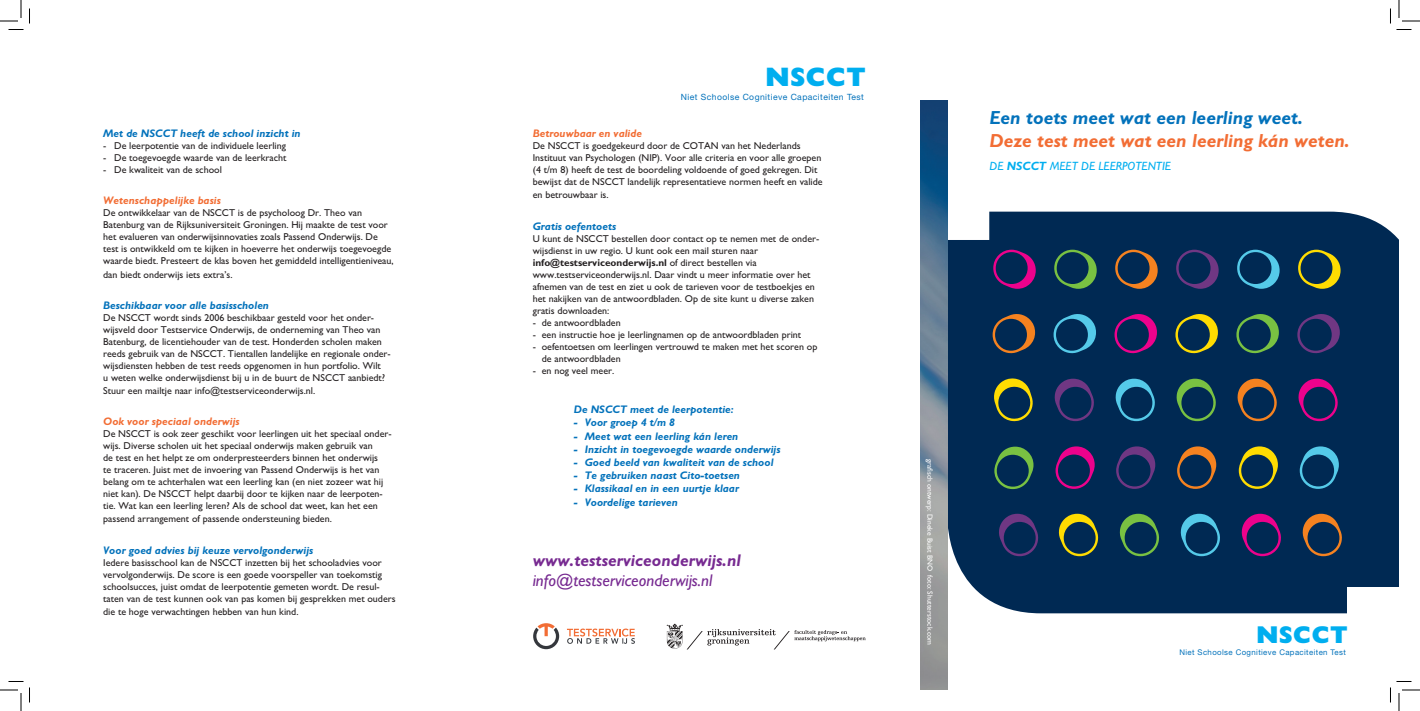
<style>
.page{position:relative;width:1420px;height:711px;background:#fff}
.page>*{position:absolute;margin:0;border:0;box-sizing:border-box;transform-origin:0 0}
.t1{font:800 26.8px "M Gill Sans";color:#00aeef}
.t2{font:800 24.4px "M Gill Sans";color:#00aeef}
.t3{font:italic 700 19px "M Gill Sans";color:#f26d34}
.t4{font:italic 700 19px "M Gill Sans";color:#0372bb}
.t5{font:italic 17px "M Gill Sans";color:#772a91}
.t6{font:italic 700 17px "M Gill Sans";color:#772a91}
.t7{font:italic 12px "M Gill Sans";color:#00aeef}
.t8{font:italic 700 11px "M Gill Sans";color:#0372bb}
.t9{font:italic 700 11px "M Gill Sans";color:#f26d34}
.t10{font:10px/12px "M Gill Sans";color:#231f20}
.t11{font:8.6px "Helvetica Neue LT Std";letter-spacing:.05em;color:#0372bb}
.t12{font:7.8px "Helvetica Neue LT Std";letter-spacing:.05em;color:#0372bb}
.t13{font:7.5px "M Gill Sans";color:#fff}
.s1{font-weight:700}
</style>
<div class="page">
<div style="left:989px;top:212px;width:410px;height:28px;background:#002953"></div>
<div style="left:947px;top:240px;width:452px;height:373px;background:#002953"></div>
<div style="left:1348px;top:587px;width:51px;height:27px;background:#fff"></div>
<svg style="left:567px;top:629px;width:68px;height:15px"></svg>
<svg style="left:533px;top:623px;width:26px;height:26px"></svg>
<svg style="left:667px;top:624px;width:199px;height:25px"></svg>
<img style="left:920px;top:100px;width:27px;height:590px">
<svg style="left:0;top:0;width:30px;height:30px"></svg>
<svg style="left:0;top:681px;width:30px;height:30px"></svg>
<svg style="left:1390px;top:0;width:30px;height:30px"></svg>
<svg style="left:1390px;top:681px;width:30px;height:30px"></svg>
<div style="left:989px;top:506px;width:362px;height:58px;background:#002953"></div>
<div style="left:994px;top:447px;width:39px;height:42px;background:#002953"></div>
<div style="left:1055px;top:446px;width:39px;height:43px;background:#002953"></div>
<div style="left:1115px;top:446px;width:40px;height:43px;background:#002953"></div>
<div style="left:1176px;top:446px;width:40px;height:43px;background:#002953"></div>
<div style="left:1238px;top:446px;width:40px;height:43px;background:#002953"></div>
<div style="left:1299px;top:446px;width:40px;height:43px;background:#002953"></div>
<div style="left:984px;top:371px;width:363px;height:58px;background:#002953"></div>
<div style="left:993px;top:249px;width:43px;height:40px;background:#002953"></div>
<div style="left:1054px;top:249px;width:42px;height:40px;background:#002953"></div>
<div style="left:1115px;top:249px;width:42px;height:40px;background:#002953"></div>
<div style="left:1176px;top:249px;width:42px;height:40px;background:#002953"></div>
<div style="left:1237px;top:249px;width:42px;height:40px;background:#002953"></div>
<div style="left:1298px;top:249px;width:42px;height:40px;background:#002953"></div>
<div style="left:984px;top:304px;width:363px;height:58px;background:#002953"></div>
<p class="t8" style="left:103px;top:127px;width:199px">Met de NSCCT heeft de school inzicht in</p>
<p class="t10" style="left:103px;top:140px;width:184px">- De leerpotentie van de individuele leerling</p>
<p class="t10" style="left:103px;top:152px;width:185px">- De toegevoegde waarde van de leerkracht</p>
<p class="t10" style="left:103px;top:164px;width:120px">- De kwaliteit van de school</p>
<p class="t9" style="left:103px;top:194px;width:119px">Wetenschappelijke basis</p>
<p class="t10" style="left:103px;top:207px;width:292px">De ontwikkelaar van de NSCCT is de psycholoog Dr. Theo van Batenburg van de Rijksuniversiteit Groningen. Hij maakte de test voor het evalueren van onderwijsinnovaties zoals Passend Onderwijs. De test is ontwikkeld om te kijken in hoeverre het onderwijs toegevoegde waarde biedt. Presteert de klas boven het gemiddeld intelligentieniveau,</p>
<p class="t10" style="left:103px;top:268px;width:131px">dan biedt onderwijs iets extra’s.</p>
<p class="t8" style="left:103px;top:299px;width:167px">Beschikbaar voor alle basisscholen</p>
<p class="t10" style="left:103px;top:312px;width:289px">De NSCCT wordt sinds 2006 beschikbaar gesteld voor het onder&shy;wijsveld door Testservice Onderwijs, de onderneming van Theo van Batenburg, de licentiehouder van de test. Honderden scholen maken reeds gebruik van de NSCCT. Tientallen landelijke en regionale onder&shy;wijsdiensten hebben de test reeds opgenomen in hun portfolio. Wilt<br>u weten welke onderwijsdienst bij u in de buurt de NSCCT aanbiedt?</p>
<p class="t10" style="left:103px;top:385px;width:214px">Stuur een mailtje naar info@testserviceonderwijs.nl.</p>
<p class="t9" style="left:103px;top:415px;width:138px">Ook voor speciaal onderwijs</p>
<p class="t10" style="left:103px;top:428px;width:290px">De NSCCT is ook zeer geschikt voor leerlingen uit het speciaal onder&shy;wijs. Diverse scholen uit het speciaal onderwijs maken gebruik van<br>de test en het helpt ze om onderpresteerders binnen het onderwijs<br>te traceren. Juist met de invoering van Passend Onderwijs is het van belang om te achterhalen wat een leerling kan (en niet zozeer wat hij niet kan). De NSCCT helpt daarbij door te kijken naar de leerpoten&shy;tie. Wat kan een leerling leren? Als de school dat weet, kan het een</p>
<p class="t10" style="left:103px;top:513px;width:230px">passend arrangement of passende ondersteuning bieden.</p>
<p class="t8" style="left:103px;top:544px;width:212px">Voor goed advies bij keuze vervolgonderwijs</p>
<p class="t10" style="left:103px;top:556px;width:294px">Iedere basisschool kan de NSCCT inzetten bij het schooladvies voor vervolgonderwijs. De score is een goede voorspeller van toekomstig schoolsucces, juist omdat de leerpotentie gemeten wordt. De resul&shy;taten van de test kunnen ook van pas komen bij gesprekken met ouders</p>
<p class="t10" style="left:103px;top:606px;width:197px">die te hoge verwachtingen hebben van hun kind.</p>
<h1 class="t1" style="left:765px;top:61px;width:102px">NSCCT</h1>
<p class="t11" style="left:681px;top:92px;width:185px">Niet Schoolse Cognitieve Capaciteiten Test</p>
<p class="t9" style="left:533px;top:127px;width:111px">Betrouwbaar en valide</p>
<p class="t10" style="left:533px;top:140px;width:291px">De NSCCT is goedgekeurd door de COTAN van het Nederlands Instituut van Psychologen (NIP). Voor alle criteria en voor alle groepen (4 t/m 8) heeft de test de boordeling voldoende of goed gekregen. Dit bewijst dat de NSCCT landelijk representatieve normen heeft en valide</p>
<p class="t10" style="left:533px;top:189px;width:77px">en betrouwbaar is.</p>
<p class="t8" style="left:533px;top:220px;width:85px">Gratis oefentoets</p>
<p class="t10" style="left:533px;top:232px;width:288px">U kunt de NSCCT bestellen door contact op te nemen met de onder&shy;wijsdienst in uw regio. U kunt ook een mail sturen naar <span class="s1">info@testserviceonderwijs.nl</span> of direct bestellen via www.testserviceonderwijs.nl. Daar vindt u meer informatie over het afnemen van de test en ziet u ook de tarieven voor de testboekjes en het nakijken van de antwoordbladen. Op de site kunt u diverse zaken gratis downloaden:</p>
<p class="t10" style="left:533px;top:316px;width:89px">- de antwoordbladen</p>
<p class="t10" style="left:533px;top:328px;width:270px">- een instructie hoe je leerlingnamen op de antwoordbladen print</p>
<p class="t10" style="left:542px;top:340px;width:277px;text-indent:-9px">- oefentoetsen om leerlingen vertrouwd te maken met het scoren op de antwoordbladen</p>
<p class="t10" style="left:533px;top:364px;width:83px">- en nog veel meer.</p>
<p class="t8" style="left:574px;top:403px;width:161px">De NSCCT meet de leerpotentie:</p>
<p class="t8" style="left:574px;top:416px;width:103px">- Voor groep 4 t/m 8</p>
<p class="t8" style="left:574px;top:430px;width:166px">- Meet wat een leerling kán leren</p>
<p class="t8" style="left:574px;top:443px;width:208px">- Inzicht in toegevoegde waarde onderwijs</p>
<p class="t8" style="left:574px;top:456px;width:201px">- Goed beeld van kwaliteit van de school</p>
<p class="t8" style="left:574px;top:469px;width:168px">- Te gebruiken naast Cito-toetsen</p>
<p class="t8" style="left:574px;top:482px;width:167px">- Klassikaal en in een uurtje klaar</p>
<p class="t8" style="left:574px;top:496px;width:106px">- Voordelige tarieven</p>
<h3 class="t6" style="left:533px;top:550px;width:210px">www.testserviceonderwijs.nl</h3>
<h3 class="t5" style="left:533px;top:571px;width:181px">info@testserviceonderwijs.nl</h3>
<h3 class="t4" style="left:989px;top:106px;width:315px">Een toets meet wat een leerling weet.</h3>
<h3 class="t3" style="left:989px;top:129px;width:362px">Deze test meet wat een leerling kán weten.</h3>
<p class="t7" style="left:989px;top:159px;width:183px">De <span class="s1">NSCCT</span> meet de leerpotentie</p>
<p class="t13" style="left:934px;top:459px;width:188px;rotate:90deg">grafisch ontwerp: Dineke Buist BNO foto: Shutterstock.com</p>
<h2 class="t2" style="left:1256px;top:620px;width:93px">NSCCT</h2>
<p class="t12" style="left:1179px;top:648px;width:168px">Niet Schoolse Cognitieve Capaciteiten Test</p>
</div>
